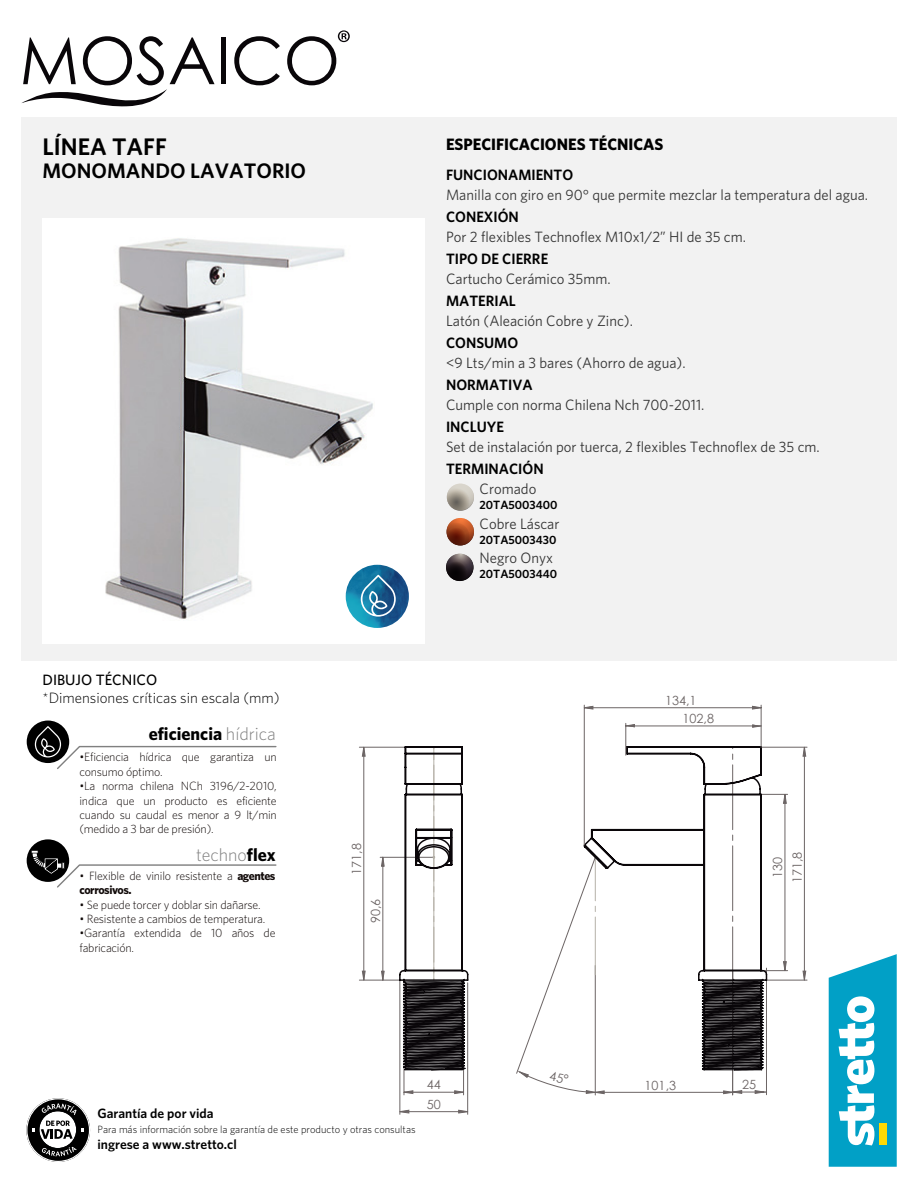
<style>
.page{position:relative;width:918px;height:1188px;background:#fff}
.page>*{position:absolute;margin:0;border:0;box-sizing:border-box;transform-origin:0 0}
.t1{font:600 24px "Whitney";color:#000}
.t2{font:600 21px "Whitney";color:#000}
.t3{font:700 18px "Whitney";color:#000}
.t4{font:300 18px "Whitney";color:#808080}
.t5{font:700 16.5px "Whitney";color:#000}
.t6{font:15px "Whitney";color:#333}
.t7{font:15px "Whitney";color:#333}
.t8{font:15px "Whitney Semibold SC";color:#000}
.t9{font:600 15px "Whitney";color:#000}
.t10{font:300 15px "Whitney";color:#000}
.t11{font:500 15px "Whitney";color:#000}
.t12{font:600 13.5px "Whitney";color:#000}
.t13{font:12.6px/19.5px "Century Gothic";color:#6c6565;text-align:center}
.t14{font:300 12px/14.4px "Whitney";letter-spacing:-.015em;color:#120b0a}
.t15{font:600 12px "Whitney";color:#000}
.t16{font:300 10.5px "Whitney";color:#000}
.s1{font-weight:300;color:#808080}
.s2{font-weight:700;color:#000}
.s3{font-weight:700}
</style>
<div class="page">
<div style="left:21px;top:117px;width:876px;height:543px;background:#f2f2f2"></div>
<div style="left:447px;top:483px;width:27px;height:28px;background:#eae9e6;border-radius:14px"></div>
<svg style="left:447px;top:484px;width:27px;height:27px"></svg>
<svg style="left:447px;top:518px;width:27px;height:27px"></svg>
<svg style="left:446px;top:554px;width:27px;height:27px"></svg>
<svg style="left:26px;top:1098px;width:64px;height:64px"></svg>
<div style="left:42px;top:218px;width:383px;height:425px;background:#fff"></div>
<svg style="left:22px;top:36px;width:193px;height:71px"></svg>
<div style="left:221px;top:37px;width:5px;height:47px;background:#090609"></div>
<svg style="left:234px;top:36px;width:46px;height:49px"></svg>
<svg style="left:287px;top:30px;width:63px;height:55px"></svg>
<svg style="left:829px;top:954px;width:68px;height:213px"></svg>
<svg style="left:27px;top:721px;width:250px;height:48px"></svg>
<svg style="left:27px;top:839px;width:250px;height:49px"></svg>
<img style="left:105px;top:238px;width:276px;height:390px">
<svg style="left:381px;top:856px;width:4px;height:124px"></svg>
<svg style="left:361px;top:970px;width:5px;height:10px"></svg>
<hr style="left:359px;top:980px;width:41px;height:1px;background:#6c6565">
<hr style="left:380px;top:857px;width:52px;height:1px;background:#6c6565">
<hr style="left:400px;top:1111px;width:68px;height:1px;background:#6c6565">
<hr style="left:467px;top:983px;width:1px;height:131px;background:#6c6565">
<hr style="left:400px;top:980px;width:1px;height:134px;background:#6c6565">
<hr style="left:364px;top:747px;width:1px;height:233px;background:#6c6565">
<hr style="left:359px;top:747px;width:46px;height:1px;background:#6c6565">
<hr style="left:404px;top:983px;width:1px;height:112px;background:#6c6565">
<hr style="left:463px;top:983px;width:1px;height:112px;background:#6c6565">
<svg style="left:458px;top:1109px;width:11px;height:5px"></svg>
<svg style="left:399px;top:1109px;width:11px;height:5px"></svg>
<svg style="left:361px;top:746px;width:5px;height:11px"></svg>
<svg style="left:403px;top:1090px;width:60px;height:4px"></svg>
<svg style="left:398px;top:746px;width:71px;height:325px"></svg>
<hr style="left:804px;top:747px;width:1px;height:233px;background:#6c6565">
<hr style="left:766px;top:980px;width:41px;height:1px;background:#6c6565">
<hr style="left:761px;top:747px;width:46px;height:1px;background:#6c6565">
<svg style="left:802px;top:970px;width:5px;height:11px"></svg>
<svg style="left:802px;top:746px;width:5px;height:11px"></svg>
<svg style="left:583px;top:705px;width:178px;height:5px"></svg>
<hr style="left:584px;top:705px;width:1px;height:140px;background:#6c6565">
<hr style="left:761px;top:705px;width:1px;height:42px;background:#6c6565">
<hr style="left:584px;top:707px;width:177px;height:1px;background:#6c6565">
<hr style="left:626px;top:723px;width:1px;height:32px;background:#6c6565">
<svg style="left:625px;top:724px;width:137px;height:4px"></svg>
<img style="left:346px;top:565px;width:63px;height:63px;border-radius:32px">
<svg style="left:361px;top:575px;width:35px;height:42px"></svg>
<svg style="left:516px;top:747px;width:272px;height:348px"></svg>
<h1 class="t1" style="left:43px;top:133px;width:126px">LÍNEA TAFF</h1>
<h2 class="t2" style="left:43px;top:158px;width:265px">MONOMANDO LAVATORIO</h2>
<p class="t11" style="left:43px;top:671px;width:116px">DIBUJO TÉCNICO</p>
<p class="t10" style="left:43px;top:689px;width:239px">*Dimensiones críticas sin escala (mm)</p>
<h3 class="t3" style="left:149px;top:722px;width:129px">eficiencia <span class="s1">hídrica</span></h3>
<p class="t14" style="left:79px;top:750px;width:199px">•Eficiencia hídrica que garantiza un consumo óptimo.</p>
<p class="t14" style="left:79px;top:779px;width:199px;text-align:justify">•La norma chilena NCh 3196/2-2010, indica que un producto es eficiente cuando su caudal es menor a 9 lt/min (medido a 3 bar de presión).</p>
<h3 class="t4" style="left:196px;top:844px;width:81px">techno<span class="s2">flex</span></h3>
<p class="t14" style="left:79px;top:868px;width:198px">• Flexible de vinilo resistente a <span class="s3">agentes corrosivos.</span></p>
<p class="t14" style="left:79px;top:897px;width:183px">• Se puede torcer y doblar sin dañarse.</p>
<p class="t14" style="left:79px;top:912px;width:187px">• Resistente a cambios de temperatura.</p>
<p class="t14" style="left:79px;top:926px;width:198px">•Garantía extendida de 10 años de fabricación.</p>
<p class="t13" style="left:347px;top:875px;width:33px;rotate:-90deg">171,8</p>
<p class="t13" style="left:366px;top:923px;width:26px;rotate:-90deg">90,6</p>
<h3 class="t5" style="left:446px;top:134px;width:219px">ESPECIFICACIONES TÉCNICAS</h3>
<p class="t9" style="left:446px;top:166px;width:129px">FUNCIONAMIENTO</p>
<p class="t7" style="left:446px;top:185px;width:424px">Manilla con giro en 90° que permite mezclar la temperatura del agua.</p>
<p class="t9" style="left:446px;top:208px;width:74px">CONEXIÓN</p>
<p class="t6" style="left:446px;top:227px;width:301px">Por 2 flexibles Technoflex M10x1/2” HI de 35 cm.</p>
<p class="t9" style="left:446px;top:250px;width:104px">TIPO DE CIERRE</p>
<p class="t6" style="left:446px;top:269px;width:166px">Cartucho Cerámico 35mm.</p>
<p class="t8" style="left:446px;top:292px;width:71px">MATERIAL</p>
<p class="t6" style="left:446px;top:311px;width:188px">Latón (Aleación Cobre y Zinc).</p>
<p class="t8" style="left:446px;top:334px;width:74px">CONSUMO</p>
<p class="t6" style="left:446px;top:353px;width:241px">&lt;9 Lts/min a 3 bares (Ahorro de agua).</p>
<p class="t8" style="left:446px;top:376px;width:88px">NORMATIVA</p>
<p class="t6" style="left:446px;top:395px;width:260px">Cumple con norma Chilena Nch 700-2011.</p>
<p class="t8" style="left:446px;top:418px;width:59px">INCLUYE</p>
<p class="t6" style="left:446px;top:437px;width:375px">Set de instalación por tuerca, 2 flexibles Technoflex de 35 cm.</p>
<p class="t8" style="left:446px;top:460px;width:99px">TERMINACIÓN</p>
<p class="t6" style="left:480px;top:480px;width:58px">Cromado</p>
<p class="t15" style="left:480px;top:498px;width:79px">20TA5003400</p>
<p class="t6" style="left:480px;top:515px;width:81px">Cobre Láscar</p>
<p class="t15" style="left:480px;top:532px;width:78px">20TA5003430</p>
<p class="t6" style="left:480px;top:549px;width:75px">Negro Onyx</p>
<p class="t15" style="left:480px;top:567px;width:79px">20TA5003440</p>
<p class="t13" style="left:683px;top:691px;width:33px;line-height:18.1px;text-align:left;text-indent:-17px">134,1<br>102,8</p>
<p class="t13" style="left:768px;top:883px;width:33px;rotate:-90deg">130<br>171,8</p>
<p class="t12" style="left:97px;top:1105px;width:118px">Garantía de por vida</p>
<p class="t16" style="left:97px;top:1123px;width:320px">Para más información sobre la garantía de este producto y otras consultas</p>
<p class="t12" style="left:97px;top:1136px;width:141px">ingrese a www.stretto.cl</p>
<p class="t13" style="left:427px;top:1075px;width:16px">44</p>
<p class="t13" style="left:427px;top:1094px;width:16px">50</p>
<p class="t13" style="left:645px;top:1075px;width:33px">101,3</p>
<p class="t13" style="left:742px;top:1075px;width:16px">25</p>
</div>
